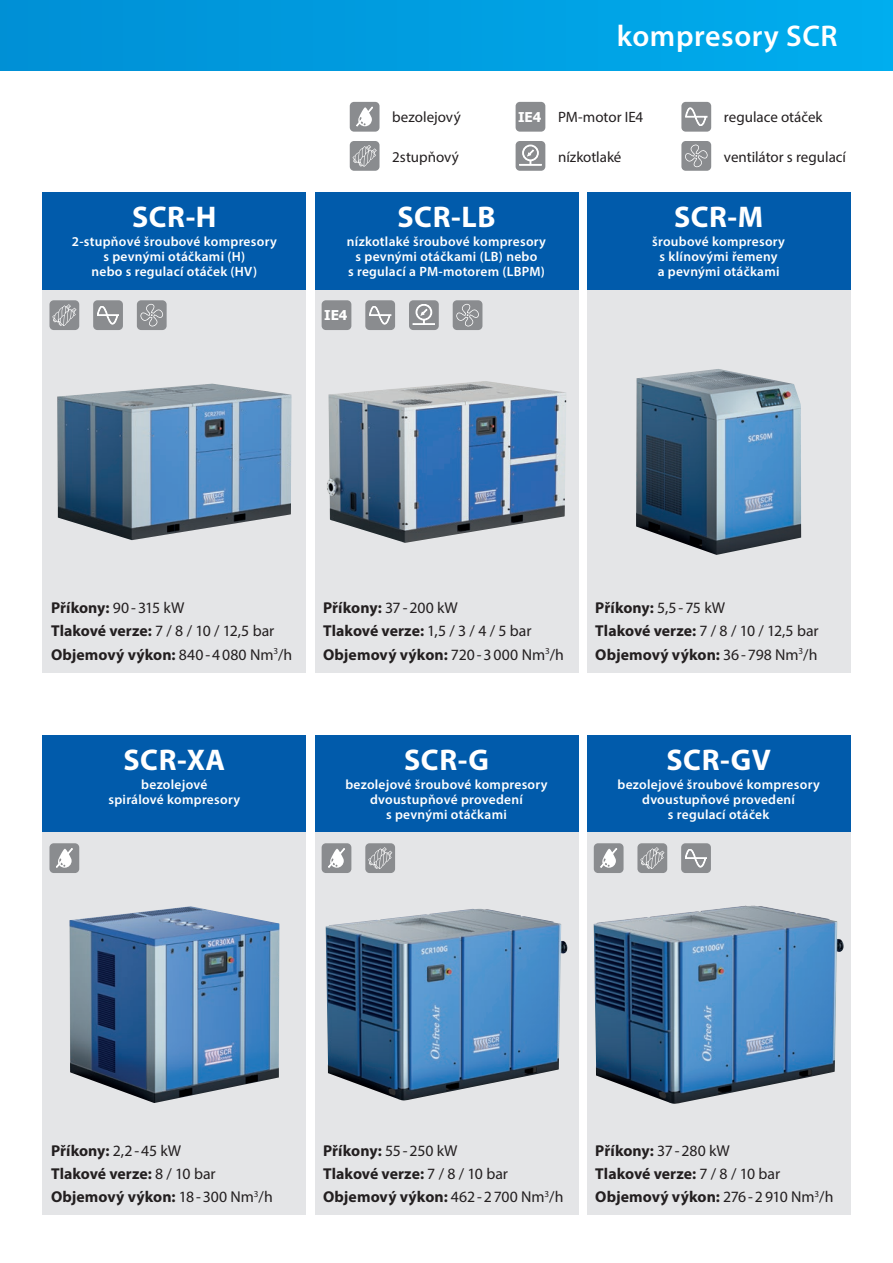
<style>
.page{position:relative;width:893px;height:1263px;background:#fff}
.page>*{position:absolute;margin:0;border:0;box-sizing:border-box;transform-origin:0 0}
.t1{font:700 30px "Myriad Pro";letter-spacing:.02em;color:#fff}
.t2{font:600 30px "Myriad Pro";letter-spacing:.02em;color:#fff}
.t3{font:700 15.75px/23.1px "Myriad Pro";letter-spacing:.005em;color:#231f20}
.t4{font:15px "Myriad Pro";color:#231f20}
.t5{font:600 13.5px/15px "Myriad Pro";letter-spacing:.02em;color:#fff;text-align:center}
.t6{font:700 13.5px "Tahoma";color:#fff}
.s1{font-weight:400}
</style>
<div class="page">
<div style="left:0;top:0;width:893px;height:70px;background:linear-gradient(to right,#008fd5,#00adee)"></div>
<div style="left:43px;top:192px;width:263px;height:98px;background:#015bab"></div>
<div style="left:43px;top:290px;width:263px;height:382px;background:#e4e5e7"></div>
<div style="left:315px;top:192px;width:263px;height:98px;background:#015bab"></div>
<div style="left:315px;top:290px;width:263px;height:382px;background:#e4e5e7"></div>
<div style="left:587px;top:192px;width:263px;height:98px;background:#015bab"></div>
<div style="left:587px;top:290px;width:263px;height:382px;background:#e4e5e7"></div>
<div style="left:43px;top:735px;width:263px;height:97px;background:#015bab"></div>
<div style="left:43px;top:832px;width:263px;height:383px;background:#e4e5e7"></div>
<div style="left:315px;top:735px;width:263px;height:97px;background:#015bab"></div>
<div style="left:315px;top:832px;width:263px;height:383px;background:#e4e5e7"></div>
<div style="left:587px;top:735px;width:263px;height:97px;background:#015bab"></div>
<div style="left:587px;top:832px;width:263px;height:383px;background:#e4e5e7"></div>
<img style="left:57px;top:384px;width:235px;height:156px">
<img style="left:327px;top:381px;width:239px;height:162px">
<img style="left:636px;top:369px;width:165px;height:186px">
<img style="left:69px;top:906px;width:210px;height:197px">
<img style="left:326px;top:909px;width:241px;height:191px">
<img style="left:594px;top:905px;width:250px;height:199px">
<div style="left:49px;top:300px;width:30px;height:30px;background:#8a8c8f;border-radius:4px"></div>
<svg style="left:52px;top:304px;width:24px;height:22px"></svg>
<div style="left:93px;top:300px;width:30px;height:30px;background:#8a8c8f;border-radius:4px"></div>
<svg style="left:97px;top:306px;width:22px;height:18px"></svg>
<div style="left:137px;top:300px;width:30px;height:30px;background:#8a8c8f;border-radius:4px"></div>
<svg style="left:140px;top:304px;width:23px;height:22px"></svg>
<div style="left:322px;top:300px;width:29px;height:30px;background:#8a8c8f;border-radius:4px"></div>
<div style="left:365px;top:300px;width:30px;height:30px;background:#8a8c8f;border-radius:4px"></div>
<svg style="left:369px;top:306px;width:22px;height:18px"></svg>
<div style="left:409px;top:300px;width:30px;height:30px;background:#8a8c8f;border-radius:4px"></div>
<svg style="left:413px;top:304px;width:22px;height:21px"></svg>
<div style="left:453px;top:300px;width:29px;height:30px;background:#8a8c8f;border-radius:4px"></div>
<svg style="left:456px;top:304px;width:23px;height:22px"></svg>
<div style="left:594px;top:843px;width:29px;height:30px;background:#8a8c8f;border-radius:4px"></div>
<svg style="left:600px;top:848px;width:17px;height:20px"></svg>
<div style="left:637px;top:843px;width:30px;height:30px;background:#8a8c8f;border-radius:4px"></div>
<svg style="left:640px;top:847px;width:24px;height:22px"></svg>
<div style="left:681px;top:843px;width:30px;height:30px;background:#8a8c8f;border-radius:4px"></div>
<svg style="left:685px;top:849px;width:22px;height:18px"></svg>
<div style="left:322px;top:843px;width:29px;height:30px;background:#8a8c8f;border-radius:4px"></div>
<svg style="left:328px;top:848px;width:17px;height:20px"></svg>
<div style="left:365px;top:843px;width:30px;height:30px;background:#8a8c8f;border-radius:4px"></div>
<svg style="left:368px;top:847px;width:24px;height:22px"></svg>
<div style="left:49px;top:843px;width:30px;height:30px;background:#8a8c8f;border-radius:4px"></div>
<svg style="left:56px;top:848px;width:17px;height:20px"></svg>
<div style="left:350px;top:102px;width:29px;height:30px;background:#8a8c8f;border-radius:4px"></div>
<svg style="left:356px;top:107px;width:17px;height:19px"></svg>
<div style="left:350px;top:141px;width:29px;height:30px;background:#8a8c8f;border-radius:4px"></div>
<svg style="left:353px;top:145px;width:24px;height:22px"></svg>
<div style="left:516px;top:102px;width:29px;height:30px;background:#8a8c8f;border-radius:4px"></div>
<div style="left:516px;top:141px;width:29px;height:30px;background:#8a8c8f;border-radius:4px"></div>
<svg style="left:519px;top:145px;width:22px;height:20px"></svg>
<div style="left:681px;top:102px;width:30px;height:30px;background:#8a8c8f;border-radius:4px"></div>
<svg style="left:685px;top:108px;width:22px;height:18px"></svg>
<div style="left:681px;top:141px;width:30px;height:30px;background:#8a8c8f;border-radius:4px"></div>
<svg style="left:685px;top:145px;width:23px;height:22px"></svg>
<h1 class="t1" style="left:132px;top:197px;width:86px">SCR-H</h1>
<p class="t5" style="left:72px;top:234px;width:206px">2-stupňové šroubové kompresory s pevnými otáčkami (H)<br>nebo s regulací otáček (HV)</p>
<h1 class="t2" style="left:617px;top:17px;width:222px">kompresory SCR</h1>
<p class="t4" style="left:392px;top:108px;width:70px">bezolejový</p>
<p class="t4" style="left:558px;top:108px;width:87px">PM-motor IE4</p>
<p class="t4" style="left:724px;top:108px;width:100px">regulace otáček</p>
<p class="t4" style="left:392px;top:147px;width:68px">2stupňový</p>
<p class="t4" style="left:558px;top:147px;width:65px">nízkotlaké</p>
<p class="t4" style="left:724px;top:147px;width:124px">ventilátor s regulací</p>
<p class="t6" style="left:518px;top:108px;width:25px">IE4</p>
<h1 class="t1" style="left:397px;top:197px;width:99px">SCR-LB</h1>
<p class="t5" style="left:347px;top:234px;width:201px">nízkotlaké šroubové kompresory s pevnými otáčkami (LB) nebo<br>s regulací a PM-motorem (LBPM)</p>
<p class="t6" style="left:324px;top:306px;width:25px">IE4</p>
<h1 class="t1" style="left:674px;top:197px;width:91px">SCR-M</h1>
<p class="t5" style="left:652px;top:234px;width:134px">šroubové kompresory s klínovými řemeny<br>a pevnými otáčkami</p>
<p class="t3" style="left:51px;top:596px;width:243px">Příkony: <span class="s1">90-315 kW<br></span>Tlakové verze: <span class="s1">7 / 8 / 10 / 12,5 bar<br></span>Objemový výkon: <span class="s1">840-4080 Nm</span><sup>3</sup><span class="s1">/h</span></p>
<p class="t3" style="left:323px;top:596px;width:242px">Příkony: <span class="s1">37-200 kW<br></span>Tlakové verze: <span class="s1">1,5 / 3 / 4 / 5 bar<br></span>Objemový výkon: <span class="s1">720-3000 Nm</span><sup>3</sup><span class="s1">/h</span></p>
<p class="t3" style="left:595px;top:596px;width:225px">Příkony: <span class="s1">5,5-75 kW<br></span>Tlakové verze: <span class="s1">7 / 8 / 10 / 12,5 bar<br></span>Objemový výkon: <span class="s1">36-798 Nm</span><sup>3</sup><span class="s1">/h</span></p>
<h1 class="t1" style="left:123px;top:740px;width:103px">SCR-XA</h1>
<p class="t5" style="left:109px;top:777px;width:133px">bezolejové<br>spirálové kompresory</p>
<h1 class="t1" style="left:404px;top:740px;width:86px">SCR-G</h1>
<p class="t5" style="left:345px;top:777px;width:204px">bezolejové šroubové kompresory dvoustupňové provedení<br>s pevnými otáčkami</p>
<h1 class="t1" style="left:666px;top:740px;width:106px">SCR-GV</h1>
<p class="t5" style="left:617px;top:777px;width:204px">bezolejové šroubové kompresory dvoustupňové provedení<br>s regulací otáček</p>
<p class="t3" style="left:51px;top:1139px;width:223px">Příkony: <span class="s1">2,2-45 kW<br></span>Tlakové verze: <span class="s1">8 / 10 bar<br></span>Objemový výkon: <span class="s1">18-300 Nm</span><sup>3</sup><span class="s1">/h</span></p>
<p class="t3" style="left:323px;top:1139px;width:242px">Příkony: <span class="s1">55-250 kW<br></span>Tlakové verze: <span class="s1">7 / 8 / 10 bar<br></span>Objemový výkon: <span class="s1">462-2700 Nm</span><sup>3</sup><span class="s1">/h</span></p>
<p class="t3" style="left:595px;top:1139px;width:240px">Příkony: <span class="s1">37-280 kW<br></span>Tlakové verze: <span class="s1">7 / 8 / 10 bar<br></span>Objemový výkon: <span class="s1">276-2910 Nm</span><sup>3</sup><span class="s1">/h</span></p>
</div>
